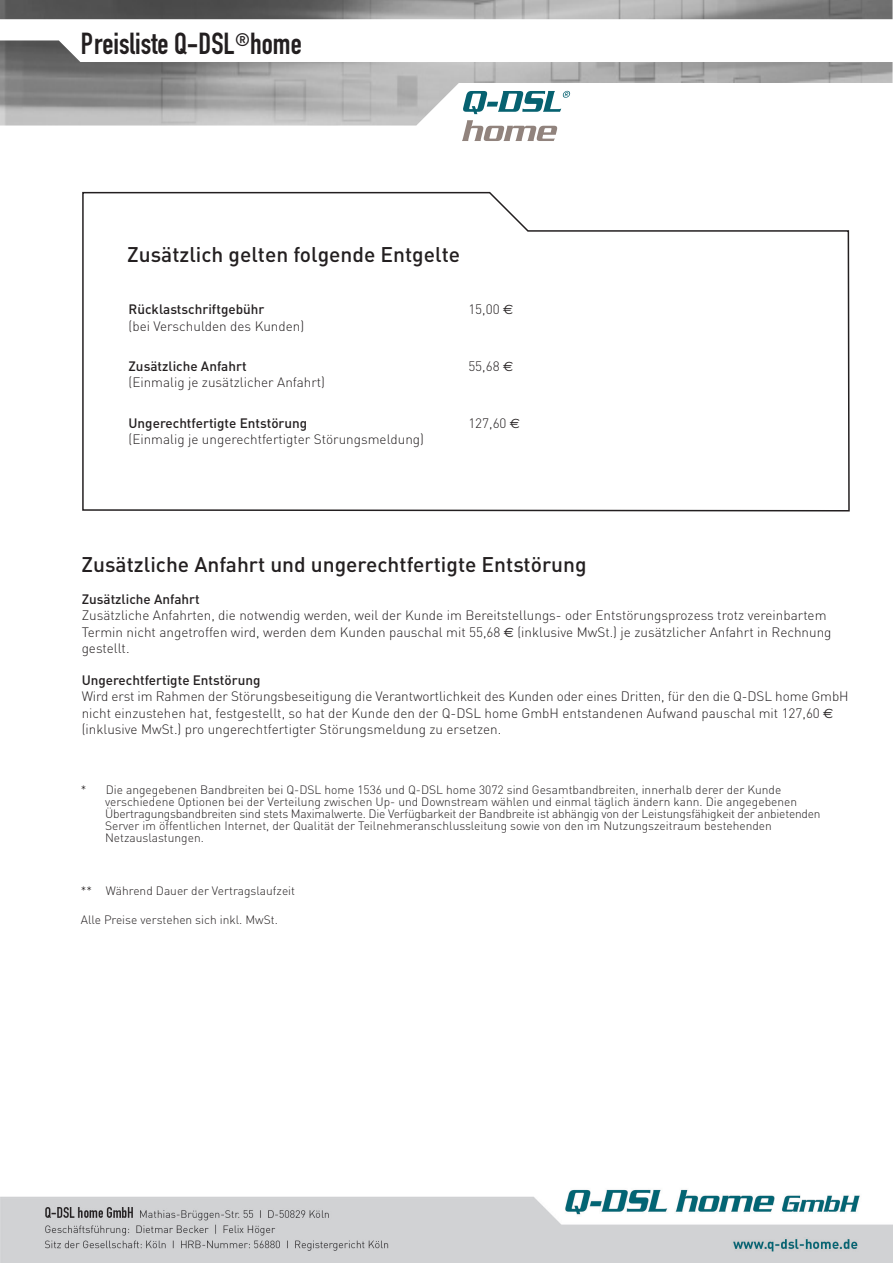
<style>
.page{position:relative;width:893px;height:1263px;background:#fff}
.page>*{position:absolute;margin:0;border:0;box-sizing:border-box;transform-origin:0 0}
.t1{font:30px "DIN Engschrift";color:#231f20}
.t2{font:500 21px "DIN";color:#231f20}
.t3{font:300 13.5px/16.2px "DIN";color:#231f20}
.t4{font:500 13.5px "DIN";color:#231f20}
.t5{font:300 12px/12px "DIN";color:#231f20}
.s1{font-family:"Euro Sans";font-weight:400}
.s2{font-weight:500}
</style>
<div class="page">
<svg style="left:462px;top:126px;width:96px;height:15px"></svg>
<svg style="left:82px;top:191px;width:768px;height:321px"></svg>
<img style="left:0;top:0;width:892px;height:126px">
<img style="left:0;top:1189px;width:893px;height:74px">
<p class="t1" style="left:81px;top:26px;width:222px">Preisliste Q-DSL<sup>®</sup>home</p>
<p class="t2" style="left:127px;top:241px;width:334px">Zusätzlich gelten folgende Entgelte</p>
<p class="t4" style="left:129px;top:301px;width:137px">Rücklastschriftgebühr</p>
<p class="t3" style="left:468px;top:301px;width:46px">15,00 <span class="s1">€</span></p>
<p class="t3" style="left:129px;top:317px;width:177px">(bei Verschulden des Kunden)</p>
<p class="t4" style="left:129px;top:358px;width:120px">Zusätzliche Anfahrt</p>
<p class="t3" style="left:468px;top:358px;width:46px">55,68 <span class="s1">€</span></p>
<p class="t3" style="left:129px;top:374px;width:198px">(Einmalig je zusätzlicher Anfahrt)</p>
<p class="t4" style="left:129px;top:414px;width:180px">Ungerechtfertigte Entstörung</p>
<p class="t3" style="left:468px;top:415px;width:53px">127,60 <span class="s1">€</span></p>
<p class="t3" style="left:129px;top:431px;width:297px">(Einmalig je ungerechtfertigter Störungsmeldung)</p>
<p class="t2" style="left:82px;top:551px;width:507px">Zusätzliche Anfahrt und ungerechtfertigte Entstörung</p>
<p class="t3" style="left:82px;top:591px;width:751px"><span class="s2">Zusätzliche Anfahrt<br></span>Zusätzliche Anfahrten, die notwendig werden, weil der Kunde im Bereitstellungs- oder Entstörungsprozess trotz vereinbartem Termin nicht angetroffen wird, werden dem Kunden pauschal mit 55,68 <span class="s1">€</span> (inklusive MwSt.) je zusätzlicher Anfahrt in Rechnung gestellt.</p>
<p class="t3" style="left:82px;top:672px;width:768px"><span class="s2">Ungerechtfertigte Entstörung<br></span>Wird erst im Rahmen der Störungsbeseitigung die Verantwortlichkeit des Kunden oder eines Dritten, für den die Q-DSL home GmbH nicht einzustehen hat, festgestellt, so hat der Kunde den der Q-DSL home GmbH entstandenen Aufwand pauschal mit 127,60 <span class="s1">€ </span>(inklusive MwSt.) pro ungerechtfertigter Störungsmeldung zu ersetzen.</p>
<p class="t5" style="left:105px;top:784px;width:717px;text-indent:-24px">* Die angegebenen Bandbreiten bei Q-DSL home 1536 und Q-DSL home 3072 sind Gesamtbandbreiten, innerhalb derer der Kunde verschiedene Optionen bei der Verteilung zwischen Up- und Downstream wählen und einmal täglich ändern kann. Die angegebenen Übertragungsbandbreiten sind stets Maximalwerte. Die Verfügbarkeit der Bandbreite ist abhängig von der Leistungsfähigkeit der anbietenden Server im öffentlichen Internet, der Qualität der Teilnehmeranschlussleitung sowie von den im Nutzungszeitraum bestehenden Netzauslastungen.</p>
<p class="t5" style="left:81px;top:885px;width:216px">** Während Dauer der Vertragslaufzeit</p>
<p class="t5" style="left:81px;top:913px;width:199px">Alle Preise verstehen sich inkl. MwSt.</p>
</div>
